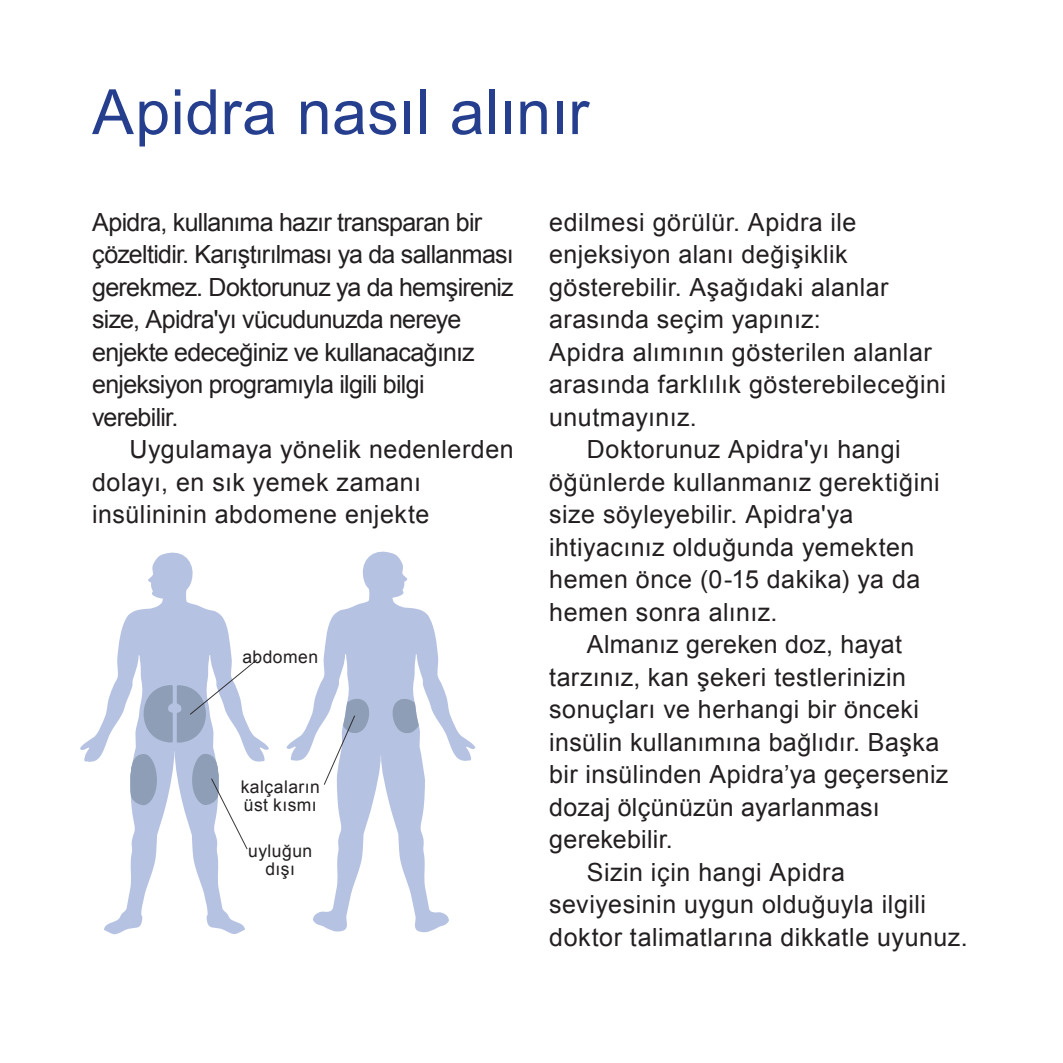
<style>
.page{position:relative;width:1063px;height:1063px;background:#fff}
.page>*{position:absolute;margin:0;border:0;box-sizing:border-box;transform-origin:0 0}
.t1{font:62.5px "Arial";letter-spacing:.005em;color:#253f8e}
.t2{font:25px/32.5px "Arial";letter-spacing:.015em;color:#231f20}
.t3{font:25px/32.5px "Arial";letter-spacing:-.03em;color:#231f20}
.t4{font:17.5px/17.5px "Arial";letter-spacing:.025em;color:#231f20;text-align:center}
</style>
<div class="page">
<svg style="left:80px;top:552px;width:189px;height:382px"></svg>
<svg style="left:130px;top:754px;width:27px;height:51px"></svg>
<svg style="left:287px;top:552px;width:188px;height:381px"></svg>
<svg style="left:391px;top:698px;width:28px;height:37px"></svg>
<svg style="left:144px;top:659px;width:114px;height:84px"></svg>
<svg style="left:192px;top:754px;width:56px;height:96px"></svg>
<svg style="left:323px;top:698px;width:48px;height:88px"></svg>
<p class="t1" style="left:92px;top:71px;width:498px">Apidra nasıl alınır</p>
<p class="t3" style="left:92px;top:206px;width:423px">Apidra, kullanıma hazır transparan bir çözeltidir. Karıştırılması ya da sallanması gerekmez. Doktorunuz ya da hemşireniz size, Apidra'yı vücudunuzda nereye enjekte edeceğiniz ve kullanacağınız enjeksiyon programıyla ilgili bilgi verebilir.</p>
<p class="t2" style="left:92px;top:434px;width:423px;text-indent:38px">Uygulamaya yönelik nedenlerden dolayı, en sık yemek zamanı insülininin abdomene enjekte</p>
<p class="t4" style="left:242px;top:648px;width:77px">abdomen</p>
<p class="t4" style="left:241px;top:779px;width:81px;text-align:left">kalçaların üst kısmı</p>
<p class="t4" style="left:248px;top:843px;width:66px">uyluğun dışı</p>
<p class="t2" style="left:549px;top:206px;width:341px">edilmesi görülür. Apidra ile enjeksiyon alanı değişiklik gösterebilir. Aşağıdaki alanlar arasında seçim yapınız:</p>
<p class="t2" style="left:549px;top:336px;width:398px">Apidra alımının gösterilen alanlar arasında farklılık gösterebileceğini unutmayınız.</p>
<p class="t2" style="left:549px;top:434px;width:392px;text-indent:38px">Doktorunuz Apidra'yı hangi öğünlerde kullanmanız gerektiğini size söyleyebilir. Apidra'ya ihtiyacınız olduğunda yemekten hemen önce (0-15 dakika) ya da hemen sonra alınız.</p>
<p class="t2" style="left:549px;top:629px;width:401px;text-indent:38px">Almanız gereken doz, hayat tarzınız, kan şekeri testlerinizin sonuçları ve herhangi bir önceki insülin kullanımına bağlıdır. Başka bir insülinden Apidra’ya geçerseniz dozaj ölçünüzün ayarlanması gerekebilir.</p>
<p class="t2" style="left:549px;top:856px;width:420px;text-indent:38px">Sizin için hangi Apidra seviyesinin uygun olduğuyla ilgili doktor talimatlarına dikkatle uyunuz.</p>
</div>
